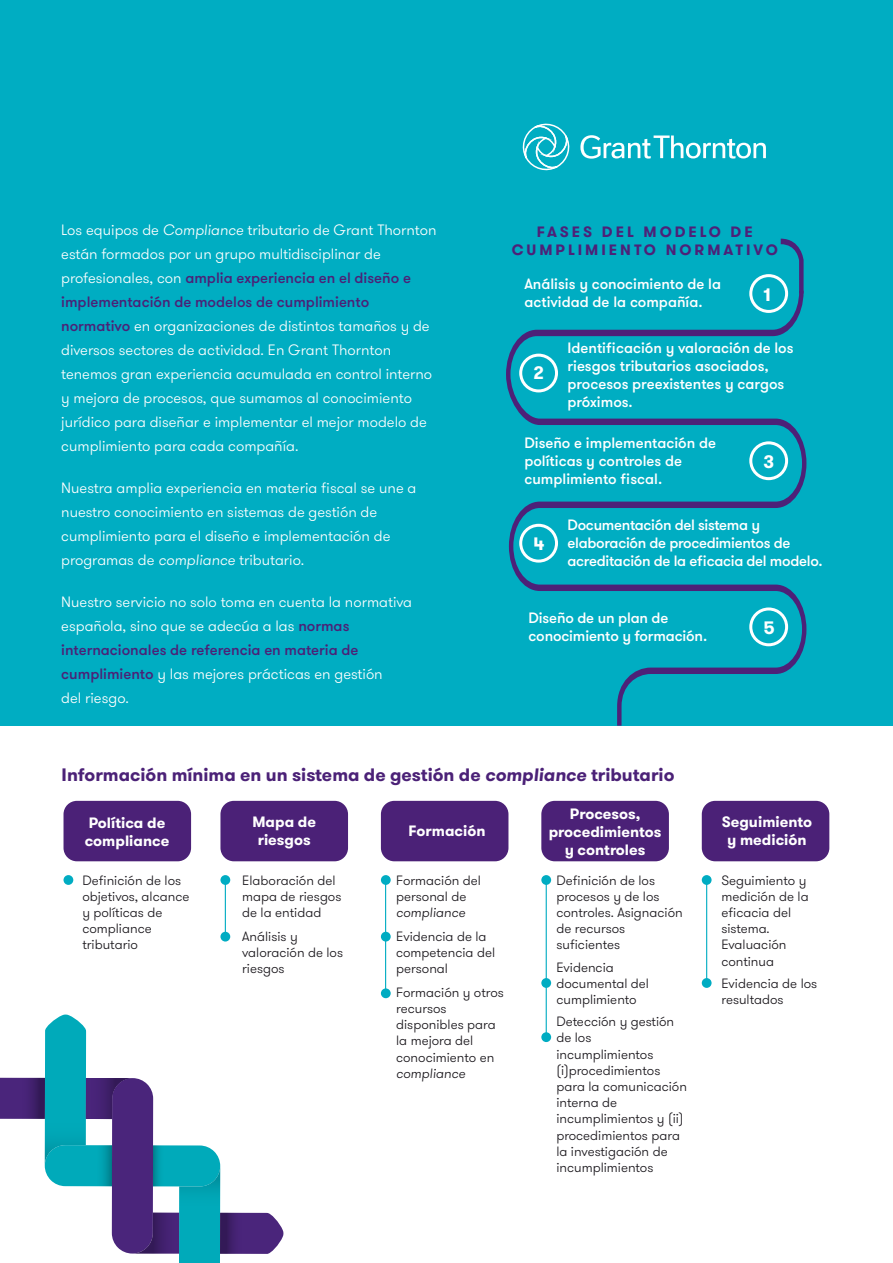
<style>
.page{position:relative;width:893px;height:1263px;background:#fff}
.page>*{position:absolute;margin:0;border:0;box-sizing:border-box;transform-origin:0 0}
.t1{font:700 18px "GT Walsheim Pro";color:#4b2177}
.t2{font:700 18px "GT Walsheim Pro";color:#fff}
.t3{font:300 15px/24px "GT Walsheim Pro";color:#fff}
.t4{font:500 15px/18px "GT Walsheim Pro";color:#fff}
.t5{font:700 15px/18px "GT Walsheim Pro";color:#fff;text-align:center}
.t6{font:500 15px/18px "GT Walsheim Pro";letter-spacing:-.02em;color:#fff}
.t7{font:700 15px/18px "GT Walsheim Pro";letter-spacing:.2em;color:#4d2178;text-align:center}
.t8{font:300 13.5px/16.2px "GT Walsheim Pro";color:#1a171c}
.t9{font:italic 300 13.5px "GT Walsheim Pro";color:#1a171c}
.s1{font-style:italic}
.s2{font-weight:500;color:#4b2177}
</style>
<div class="page">
<div style="left:0;top:0;width:893px;height:726px;background:#00adc2"></div>
<svg style="left:506px;top:313px;width:300px;height:413px"></svg>
<svg style="left:522px;top:123px;width:282px;height:190px"></svg>
<div style="left:64px;top:801px;width:127px;height:60px;background:#4b2177;border-radius:13px"></div>
<div style="left:220px;top:801px;width:128px;height:60px;background:#4b2177;border-radius:13px"></div>
<div style="left:381px;top:801px;width:127px;height:60px;background:#4b2177;border-radius:13px"></div>
<div style="left:541px;top:801px;width:128px;height:60px;background:#4b2177;border-radius:13px"></div>
<div style="left:702px;top:801px;width:127px;height:60px;background:#4b2177;border-radius:13px"></div>
<div style="left:64px;top:875px;width:9px;height:10px;background:#00acc2;border-radius:50%"></div>
<div style="left:220px;top:875px;width:10px;height:10px;background:#00acc2;border-radius:50%"></div>
<div style="left:220px;top:932px;width:10px;height:9px;background:#00acc2;border-radius:50%"></div>
<div style="left:381px;top:875px;width:10px;height:10px;background:#00acc2;border-radius:50%"></div>
<div style="left:381px;top:932px;width:10px;height:9px;background:#00acc2;border-radius:50%"></div>
<div style="left:381px;top:988px;width:10px;height:10px;background:#00acc2;border-radius:50%"></div>
<div style="left:541px;top:875px;width:10px;height:10px;background:#00acc2;border-radius:50%"></div>
<div style="left:702px;top:875px;width:10px;height:10px;background:#00acc2;border-radius:50%"></div>
<div style="left:702px;top:978px;width:10px;height:10px;background:#00acc2;border-radius:50%"></div>
<div style="left:541px;top:978px;width:10px;height:10px;background:#00acc2;border-radius:50%"></div>
<div style="left:541px;top:1032px;width:10px;height:10px;background:#00acc2;border-radius:50%"></div>
<hr style="left:225px;top:880px;width:1px;height:57px;background:#00acc2">
<hr style="left:385px;top:880px;width:1px;height:113px;background:#00acc2">
<hr style="left:546px;top:880px;width:1px;height:157px;background:#00acc2">
<hr style="left:706px;top:880px;width:1px;height:103px;background:#00acc2">
<svg style="left:0;top:1014px;width:283px;height:249px"></svg>
<p class="t3" style="left:61px;top:218px;width:377px">Los equipos de <span class="s1">Compliance</span> tributario de Grant Thornton están formados por un grupo multidisciplinar de profesionales, con <span class="s2">amplia experiencia en el diseño e implementación de modelos de cumplimiento normativo</span> en organizaciones de distintos tamaños y de diversos sectores de actividad. En Grant Thornton tenemos gran experiencia acumulada en control interno y mejora de procesos, que sumamos al conocimiento jurídico para diseñar e implementar el mejor modelo de cumplimiento para cada compañía.</p>
<p class="t3" style="left:61px;top:476px;width:357px">Nuestra amplia experiencia en materia fiscal se une a nuestro conocimiento en sistemas de gestión de cumplimiento para el diseño e implementación de programas de <span class="s1">compliance</span> tributario.</p>
<p class="t3" style="left:61px;top:590px;width:352px">Nuestro servicio no solo toma en cuenta la normativa española, sino que se adecúa a las <span class="s2">normas internacionales de referencia en materia de cumplimiento</span> y las mejores prácticas en gestión<br>del riesgo.</p>
<p class="t7" style="left:512px;top:222px;width:268px">FASES DEL MODELO DE<br>CUMPLIMIENTO NORMATIVO</p>
<p class="t4" style="left:524px;top:275px;width:198px">Análisis y conocimiento de la actividad de la compañía.</p>
<p class="t4" style="left:567px;top:339px;width:228px">Identificación y valoración de los riesgos tributarios asociados, procesos preexistentes y cargos próximos.</p>
<p class="t4" style="left:524px;top:434px;width:193px">Diseño e implementación de políticas y controles de cumplimiento fiscal.</p>
<p class="t6" style="left:567px;top:516px;width:256px">Documentación del sistema y elaboración de procedimientos de acreditación de la eficacia del modelo.</p>
<p class="t2" style="left:763px;top:283px;width:9px">1</p>
<p class="t2" style="left:533px;top:361px;width:12px">2</p>
<p class="t2" style="left:763px;top:450px;width:12px">3</p>
<p class="t2" style="left:533px;top:532px;width:12px">4</p>
<p class="t4" style="left:528px;top:609px;width:180px">Diseño de un plan de conocimiento y formación.</p>
<p class="t2" style="left:763px;top:616px;width:13px">5</p>
<p class="t1" style="left:62px;top:763px;width:614px">Información mínima en un sistema de gestión de <span class="s1">compliance</span> tributario</p>
<p class="t5" style="left:85px;top:814px;width:86px;text-align:left">Política de compliance</p>
<p class="t5" style="left:252px;top:813px;width:65px">Mapa de riesgos</p>
<p class="t5" style="left:408px;top:822px;width:79px">Formación</p>
<p class="t5" style="left:549px;top:805px;width:114px">Procesos, procedimientos y controles</p>
<p class="t5" style="left:722px;top:813px;width:92px">Seguimiento y medición</p>
<p class="t8" style="left:82px;top:872px;width:108px">Definición de los objetivos, alcance y políticas de compliance tributario</p>
<p class="t8" style="left:242px;top:872px;width:101px">Elaboración del mapa de riesgos de la entidad</p>
<p class="t8" style="left:242px;top:928px;width:102px">Análisis y valoración de los riesgos</p>
<p class="t8" style="left:396px;top:872px;width:86px">Formación del personal de</p>
<p class="t9" style="left:396px;top:904px;width:71px">compliance</p>
<p class="t8" style="left:396px;top:928px;width:100px">Evidencia de la competencia del personal</p>
<p class="t8" style="left:396px;top:984px;width:109px">Formación y otros recursos disponibles para la mejora del conocimiento en</p>
<p class="t9" style="left:396px;top:1064px;width:71px">compliance</p>
<p class="t8" style="left:556px;top:872px;width:128px">Definición de los procesos y de los controles. Asignación de recursos suficientes</p>
<p class="t8" style="left:556px;top:959px;width:94px">Evidencia documental del cumplimiento</p>
<p class="t8" style="left:556px;top:1014px;width:132px">Detección y gestión de los incumplimientos (i)procedimientos para la comunicación interna de incumplimientos y (ii) procedimientos para la investigación de incumplimientos</p>
<p class="t8" style="left:721px;top:872px;width:89px">Seguimiento y medición de la eficacia del sistema.<br>Evaluación continua</p>
<p class="t8" style="left:721px;top:975px;width:97px">Evidencia de los resultados</p>
</div>
